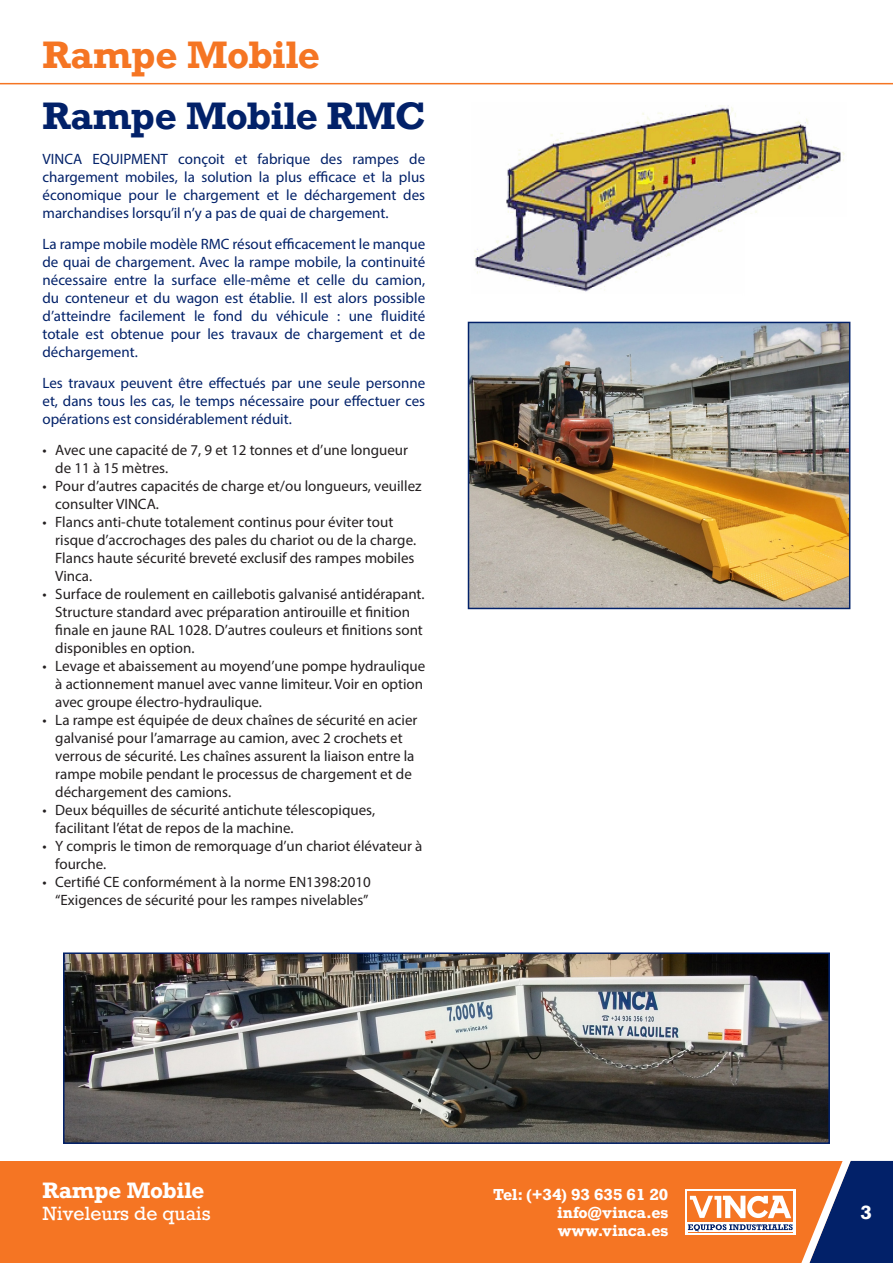
<style>
.page{position:relative;width:893px;height:1263px;background:#fff}
.page>*{position:absolute;margin:0;border:0;box-sizing:border-box;transform-origin:0 0}
.H2_Producto{font:700 36px "Rockwell";letter-spacing:-.025em;color:#022169}
.H1_Familia{font:700 36px "Rockwell";letter-spacing:-.02em;color:#f57523}
.t1{font:700 21px "Rockwell";letter-spacing:-.02em;color:#fff}
.t2{font:18px "Rockwell";color:#fff}
.t3{font:700 18px "Rockwell";color:#fff}
.t4{font:15px/18px "Myriad Pro";color:#231f20}
.TEXT__base{font:15px/18px "Myriad Pro";color:#022169;text-align:justify}
.t5{font:700 15px/18px "Rockwell";color:#fff;text-align:justify}
</style>
<div class="page">
<div style="left:0;top:1161px;width:893px;height:102px;background:#f57523"></div>
<hr style="left:0;top:83px;width:893px;height:1px;background:#f57523">
<svg style="left:685px;top:1189px;width:3px;height:46px"></svg>
<img style="left:474px;top:105px;width:371px;height:187px">
<img style="left:471px;top:325px;width:376px;height:281px">
<div style="left:468px;top:322px;width:382px;height:287px;border:2px solid #022169"></div>
<img style="left:66px;top:955px;width:761px;height:186px">
<div style="left:63px;top:952px;width:767px;height:192px;border:2px solid #022169"></div>
<svg style="left:688px;top:1160px;width:205px;height:103px"></svg>
<p class="H1_Familia" style="left:43px;top:32px;width:279px">Rampe Mobile</p>
<p class="H2_Producto" style="left:43px;top:93px;width:384px">Rampe Mobile RMC</p>
<p class="TEXT__base" style="left:43px;top:150px;width:384px">VINCA EQUIPMENT conçoit et fabrique des rampes de chargement mobiles, la solution la plus efficace et la plus économique pour le chargement et le déchargement des marchandises lorsqu’il n’y a pas de quai de chargement.</p>
<p class="TEXT__base" style="left:43px;top:235px;width:384px">La rampe mobile modèle RMC résout efficacement le manque de quai de chargement. Avec la rampe mobile, la continuité nécessaire entre la surface elle-même et celle du camion, du conteneur et du wagon est établie. Il est alors possible d’atteindre facilement le fond du véhicule : une fluidité totale est obtenue pour les travaux de chargement et de déchargement.</p>
<p class="TEXT__base" style="left:43px;top:374px;width:384px">Les travaux peuvent être effectués par une seule personne et, dans tous les cas, le temps nécessaire pour effectuer ces opérations est considérablement réduit.</p>
<p class="t4" style="left:55px;top:440px;width:354px;text-indent:-13px">• Avec une capacité de 7, 9 et 12 tonnes et d’une longueur de 11 à 15 mètres.</p>
<p class="t4" style="left:55px;top:476px;width:368px;text-indent:-13px">• Pour d’autres capacités de charge et/ou longueurs, veuillez consulter VINCA.</p>
<p class="t4" style="left:55px;top:512px;width:362px;text-indent:-13px">• Flancs anti-chute totalement continus pour éviter tout risque d’accrochages des pales du chariot ou de la charge.<br>Flancs haute sécurité breveté exclusif des rampes mobiles Vinca.</p>
<p class="t4" style="left:55px;top:584px;width:371px;text-indent:-13px">• Surface de roulement en caillebotis galvanisé antidérapant.<br>Structure standard avec préparation antirouille et finition finale en jaune RAL 1028. D’autres couleurs et finitions sont disponibles en option.</p>
<p class="t4" style="left:55px;top:656px;width:371px;text-indent:-13px">• Levage et abaissement au moyend’une pompe hydraulique à actionnement manuel avec vanne limiteur. Voir en option avec groupe électro-hydraulique.</p>
<p class="t4" style="left:55px;top:710px;width:364px;text-indent:-13px">• La rampe est équipée de deux chaînes de sécurité en acier galvanisé pour l’amarrage au camion, avec 2 crochets et verrous de sécurité. Les chaînes assurent la liaison entre la rampe mobile pendant le processus de chargement et de déchargement des camions.</p>
<p class="t4" style="left:55px;top:800px;width:321px;text-indent:-13px">• Deux béquilles de sécurité antichute télescopiques, facilitant l’état de repos de la machine.</p>
<p class="t4" style="left:55px;top:836px;width:369px;text-indent:-13px">• Y compris le timon de remorquage d’un chariot élévateur à fourche.</p>
<p class="t4" style="left:43px;top:872px;width:330px;text-align:right">• Certifié CE conformément à la norme EN1398:2010 “Exigences de sécurité pour les rampes nivelables”</p>
<h2 class="t1" style="left:43px;top:1177px;width:163px">Rampe Mobile</h2>
<p class="t2" style="left:43px;top:1202px;width:170px">Niveleurs de quais</p>
<p class="t3" style="left:860px;top:1200px;width:13px">3</p>
<p class="t5" style="left:557px;top:1185px;width:113px;text-indent:-64px">Tel: (+34) 93 635 61 20 info@vinca.es www.vinca.es</p>
</div>
